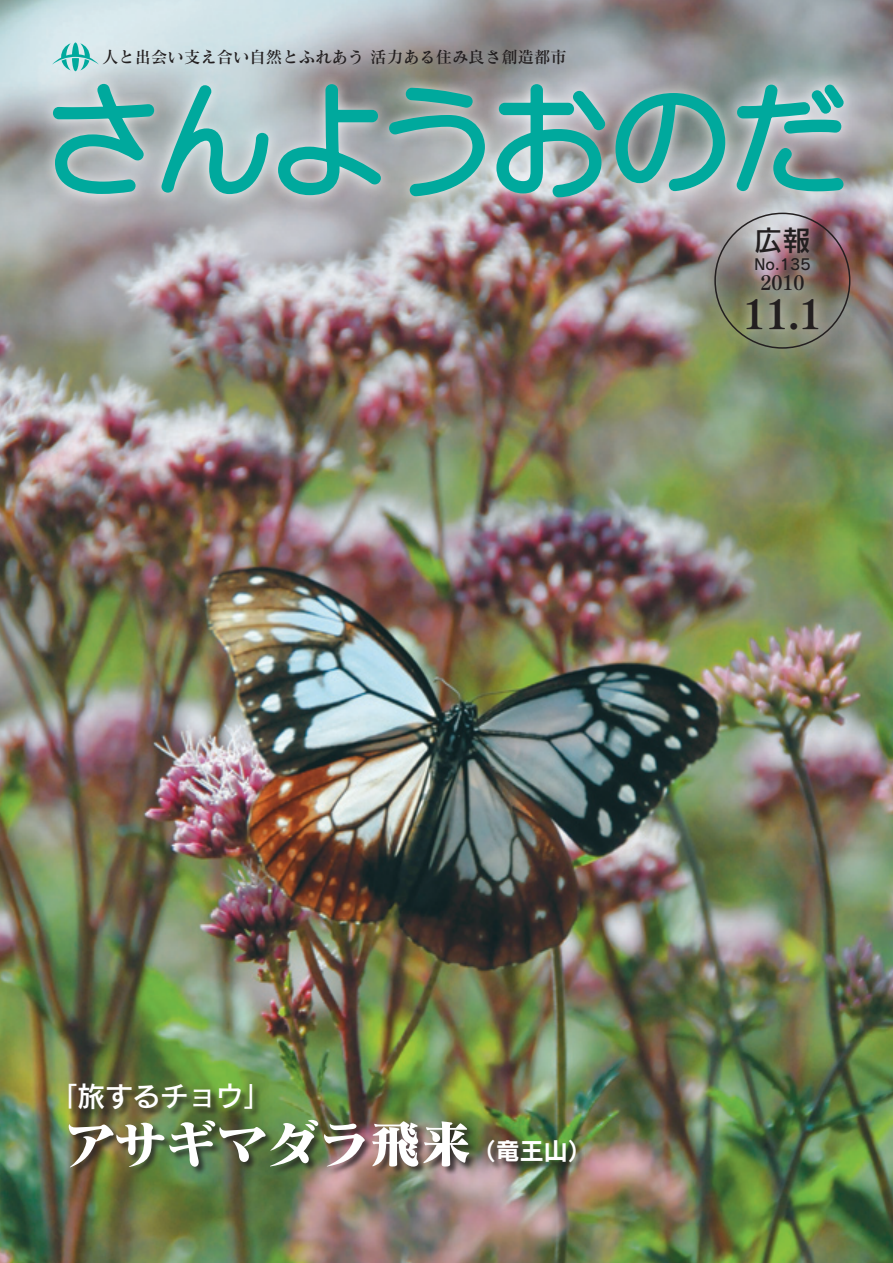
<style>
.page{position:relative;width:893px;height:1263px;background:#fff}
.page>*{position:absolute;margin:0;border:0;box-sizing:border-box;transform-origin:0 0}
.t1{font:120px "Anito Std M";letter-spacing:-.04em;color:#00a99d}
.t2{font:51px "Matisse Pro EB";color:#fff}
.t3{font:39px "Tsuku Min Pro E";color:#231f20}
.t4{font:28.5px "Rodin Pro DB";letter-spacing:-.03em;color:#fff}
.t5{font:28.5px "Rodin Pro DB";color:#231f20}
.t6{font:19.5px "Tsuku Min Pro B";color:#231f20}
.t7{font:16.5px "Matisse Pro DB";color:#231f20}
.t8{font:15px "Rodin Pro DB";color:#231f20}
.s1{font-family:"Rodin Pro B";font-size:24px}
</style>
<div class="page">
<img style="left:0;top:0;width:893px;height:1263px">
<div style="left:38px;top:69px;width:818px;height:140px;background:#fff;opacity:.89"></div>
<svg style="left:51px;top:82px;width:219px;height:114px;background:#a5c4c4"></svg>
<svg style="left:277px;top:83px;width:105px;height:114px;background:#9bb5b5"></svg>
<svg style="left:388px;top:86px;width:98px;height:112px;background:#98b3b1"></svg>
<svg style="left:495px;top:83px;width:112px;height:116px;background:#a0bebf"></svg>
<svg style="left:614px;top:92px;width:113px;height:101px;background:#8eb0ad"></svg>
<svg style="left:735px;top:83px;width:110px;height:110px;background:#95b4b4"></svg>
<svg style="left:52px;top:43px;width:47px;height:28px"></svg>
<div style="left:69px;top:1119px;width:515px;height:57px;background:#231f20;opacity:.75"></div>
<div style="left:69px;top:1083px;width:192px;height:35px;background:#231f20;opacity:.75"></div>
<div style="left:699px;top:198px;width:164px;height:163px;background:#fff;opacity:.89"></div>
<p class="t7" style="left:102px;top:46px;width:466px">人と出会い支え合い自然とふれあう 活力ある住み良さ創造都市</p>
<h1 class="t1" style="left:43px;top:65px;width:809px">さんようおのだ</h1>
<h3 class="t5" style="left:754px;top:222px;width:58px">広報</h3>
<p class="t8" style="left:754px;top:254px;width:58px">No.135</p>
<p class="t6" style="left:760px;top:267px;width:46px">2010</p>
<h3 class="t3" style="left:743px;top:284px;width:80px">11.1</h3>
<h3 class="t4" style="left:50px;top:1078px;width:224px">「旅するチョウ」</h3>
<h2 class="t2" style="left:64px;top:1110px;width:530px">アサギマダラ飛来<span class="s1">（竜王山）</span></h2>
</div>
